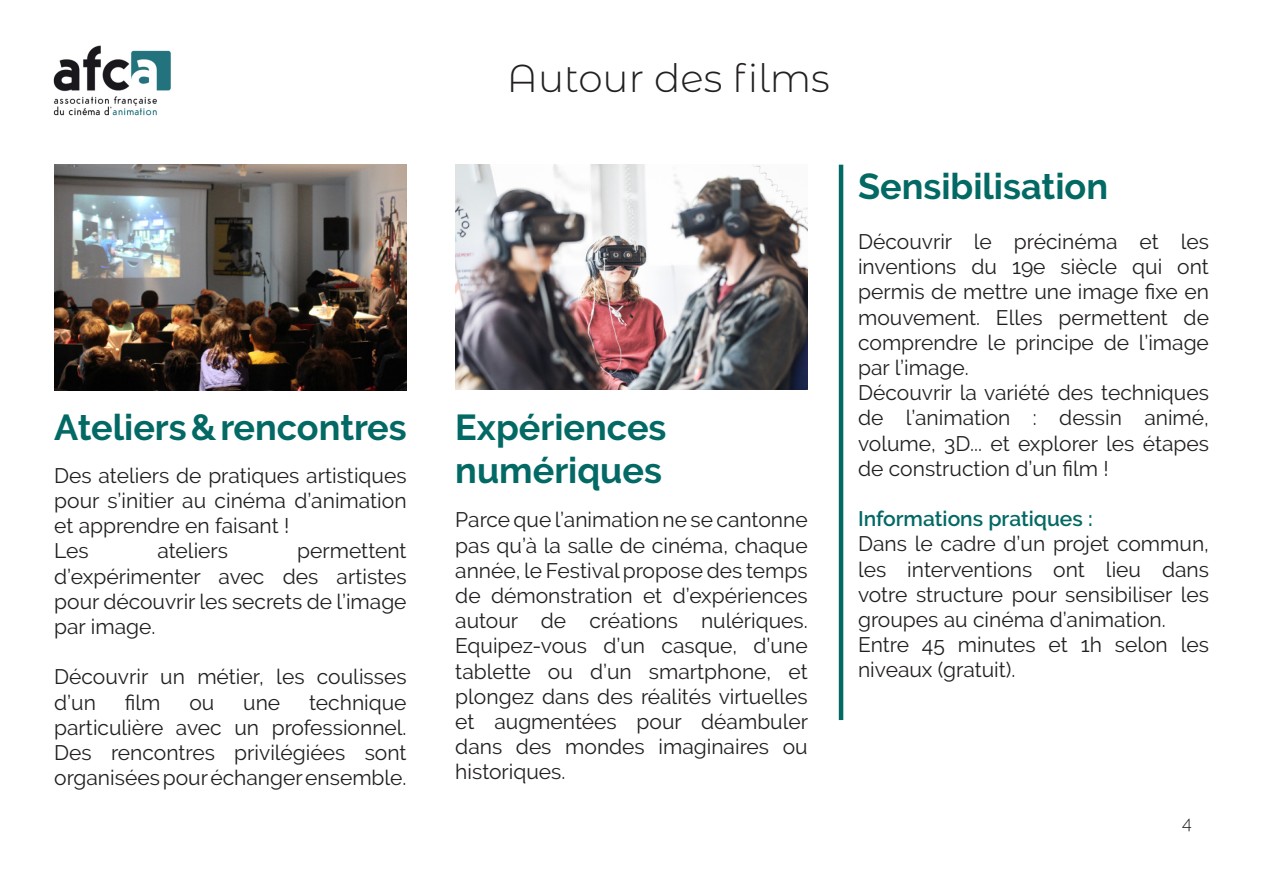
<style>
.page{position:relative;width:1263px;height:893px;background:#fff}
.page>*{position:absolute;margin:0;border:0;box-sizing:border-box;transform-origin:0 0}
.Titre{font:300 39px "Montserrat Alternates";color:#231f20}
.Sous_titre{font:700 36px "Raleway";color:#036964}
.t1{font:21px/25.2px "Raleway";color:#231f20;text-align:justify}
.t2{font:600 21px "Raleway";color:#036964}
.t3{font:300 18px "Raleway";color:#231f20}
</style>
<div class="page">
<img style="left:53px;top:45px;width:118px;height:71px">
<img style="left:455px;top:165px;width:353px;height:224px">
<img style="left:54px;top:165px;width:353px;height:226px">
<hr style="left:839px;top:165px;width:4px;height:555px;background:#036964">
<p class="Sous_titre" style="left:54px;top:407px;width:354px">Ateliers &amp; rencontres</p>
<p class="t1" style="left:54px;top:463px;width:354px">Des ateliers de pratiques artistiques pour s’initier au cinéma d’animation et apprendre en faisant !</p>
<p class="t1" style="left:54px;top:538px;width:36px">Les</p>
<p class="t1" style="left:157px;top:538px;width:72px">ateliers</p>
<p class="t1" style="left:54px;top:538px;width:354px;text-indent:243px">permettent d’expérimenter avec des artistes pour découvrir les secrets de l’image par image.</p>
<p class="t1" style="left:54px;top:664px;width:354px">Découvrir un métier, les coulisses d’un</p>
<p class="t1" style="left:125px;top:690px;width:37px">film</p>
<p class="t1" style="left:189px;top:690px;width:26px">ou</p>
<p class="t1" style="left:243px;top:690px;width:39px">une</p>
<p class="t1" style="left:54px;top:690px;width:354px;text-indent:255px">technique particulière avec un professionnel.<br>Des rencontres privilégiées sont organisées pour échanger ensemble.</p>
<p class="Titre" style="left:507px;top:51px;width:324px">Autour des films</p>
<p class="Sous_titre" style="left:455px;top:407px;width:213px">Expériences</p>
<p class="Sous_titre" style="left:455px;top:450px;width:208px">numériques</p>
<p class="t1" style="left:455px;top:507px;width:354px">Parce que l’animation ne se cantonne pas qu’à la salle de cinéma, chaque année, le Festival propose des temps de démonstration et d’expériences autour de créations nulériques.<br>Equipez-vous d’un casque, d’une tablette ou d’un smartphone, et plongez dans des réalités virtuelles et augmentées pour déambuler dans des mondes imaginaires ou historiques.</p>
<p class="Sous_titre" style="left:858px;top:165px;width:252px">Sensibilisation</p>
<p class="t1" style="left:858px;top:229px;width:352px">Découvrir le précinéma et les inventions du 19e siècle qui ont permis de mettre une image fixe en mouvement. Elles permettent de comprendre le principe de l’image par l’image.</p>
<p class="t1" style="left:858px;top:380px;width:352px">Découvrir la variété des techniques de l’animation : dessin animé, volume, 3D... et explorer les étapes de construction d’un film !</p>
<p class="t2" style="left:858px;top:507px;width:236px">Informations pratiques :</p>
<p class="t1" style="left:858px;top:531px;width:352px">Dans le cadre d’un projet commun, les interventions ont lieu dans votre structure pour sensibiliser les groupes au cinéma d’animation.</p>
<p class="t1" style="left:858px;top:632px;width:352px">Entre 45 minutes et 1h selon les niveaux (gratuit).</p>
<p class="t3" style="left:1182px;top:812px;width:11px">4</p>
</div>
